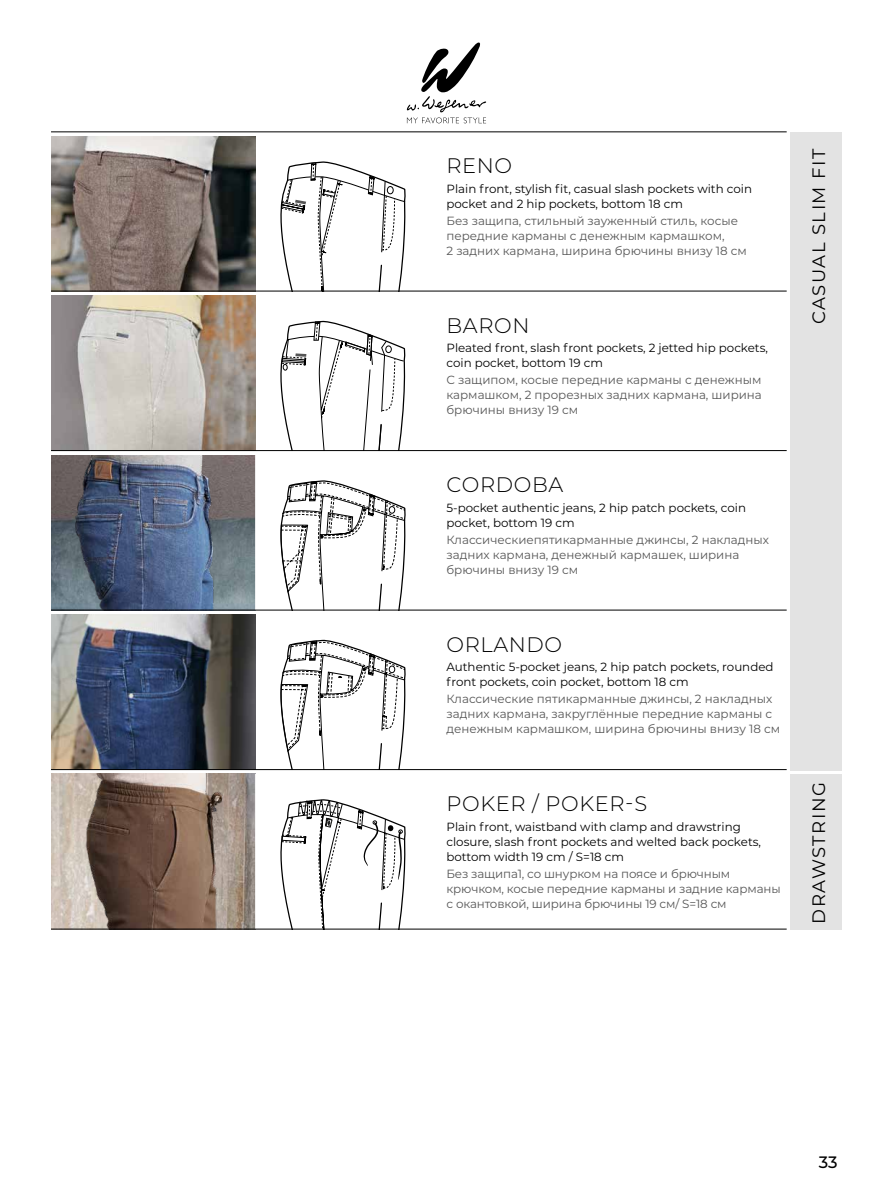
<style>
.page{position:relative;width:893px;height:1191px;background:#fff}
.page>*{position:absolute;margin:0;border:0;box-sizing:border-box;transform-origin:0 0}
.t1{font:300 21px "Montserrat";letter-spacing:.03em;color:#000}
.t2{font:18px "Montserrat";letter-spacing:.08em;color:#000}
.t3{font:500 16.5px "Montserrat";color:#000}
.t4{font:11.85px/15px "Montserrat";color:#565656}
.t5{font:11.85px/15px "Montserrat";color:#000}
</style>
<div class="page">
<img style="left:51px;top:455px;width:204px;height:154px">
<img style="left:51px;top:774px;width:204px;height:154px">
<div style="left:791px;top:132px;width:51px;height:638px;background:#e3e3e3"></div>
<div style="left:791px;top:774px;width:51px;height:155px;background:#e3e3e3"></div>
<img style="left:51px;top:136px;width:204px;height:155px">
<svg style="left:280px;top:161px;width:126px;height:130px"></svg>
<img style="left:51px;top:295px;width:204px;height:155px">
<svg style="left:280px;top:320px;width:125px;height:130px"></svg>
<svg style="left:280px;top:480px;width:126px;height:129px"></svg>
<img style="left:51px;top:614px;width:204px;height:155px">
<svg style="left:280px;top:640px;width:126px;height:129px"></svg>
<svg style="left:280px;top:799px;width:126px;height:129px"></svg>
<hr style="left:51px;top:131px;width:736px;height:1px;background:#000">
<hr style="left:51px;top:450px;width:736px;height:1px;background:#000">
<hr style="left:51px;top:769px;width:736px;height:1px;background:#000">
<hr style="left:51px;top:291px;width:736px;height:1px;background:#000">
<hr style="left:51px;top:609px;width:736px;height:1px;background:#000">
<hr style="left:51px;top:928px;width:736px;height:1px;background:#000">
<svg style="left:407px;top:43px;width:79px;height:80px"></svg>
<h1 class="t1" style="left:446px;top:152px;width:67px">RENO</h1>
<p class="t5" style="left:446px;top:181px;width:307px">Plain front, stylish fit, casual slash pockets with coin pocket and 2 hip pockets, bottom 18 cm</p>
<p class="t4" style="left:446px;top:213px;width:302px">Без защипа, стильный зауженный стиль, косые передние карманы с денежным кармашком,<br>2 задних кармана, ширина брючины внизу 18 см</p>
<h1 class="t1" style="left:446px;top:311px;width:84px">BARON</h1>
<p class="t5" style="left:446px;top:340px;width:323px">Pleated front, slash front pockets, 2 jetted hip pockets, coin pocket, bottom 19 cm</p>
<p class="t4" style="left:446px;top:372px;width:317px;text-align:justify">С защипом, косые передние карманы с денежным кармашком, 2 прорезных задних кармана, ширина брючины внизу 19 см</p>
<h1 class="t1" style="left:446px;top:470px;width:118px">CORDOBA</h1>
<p class="t5" style="left:446px;top:499px;width:301px">5-pocket authentic jeans, 2 hip patch pockets, coin pocket, bottom 19 cm</p>
<p class="t4" style="left:446px;top:531px;width:324px">Классическиепятикарманные джинсы, 2 накладных задних кармана, денежный кармашек, ширина брючины внизу 19 см</p>
<h1 class="t1" style="left:446px;top:630px;width:117px">ORLANDO</h1>
<p class="t5" style="left:446px;top:659px;width:329px">Authentic 5-pocket jeans, 2 hip patch pockets, rounded front pockets, coin pocket, bottom 18 cm</p>
<p class="t4" style="left:446px;top:691px;width:335px">Классические пятикарманные джинсы, 2 накладных задних кармана, закруглённые передние карманы с денежным кармашком, ширина брючины внизу 18 см</p>
<h1 class="t1" style="left:446px;top:789px;width:202px">POKER / POKER-S</h1>
<p class="t5" style="left:446px;top:818px;width:316px">Plain front, waistband with clamp and drawstring closure, slash front pockets and welted back pockets, bottom width 19 cm / S=18 cm</p>
<p class="t4" style="left:446px;top:865px;width:336px">Без защипа1, со шнурком на поясе и брючным крючком, косые передние карманы и задние карманы с окантовкой, ширина брючины 19 см/ S=18 см</p>
<h2 class="t2" style="left:806px;top:324px;width:177px;rotate:-90deg">CASUAL SLIM FIT</h2>
<h2 class="t2" style="left:806px;top:923px;width:143px;rotate:-90deg">DRAWSTRING</h2>
<h3 class="t3" style="left:819px;top:1150px;width:20px">33</h3>
</div>
